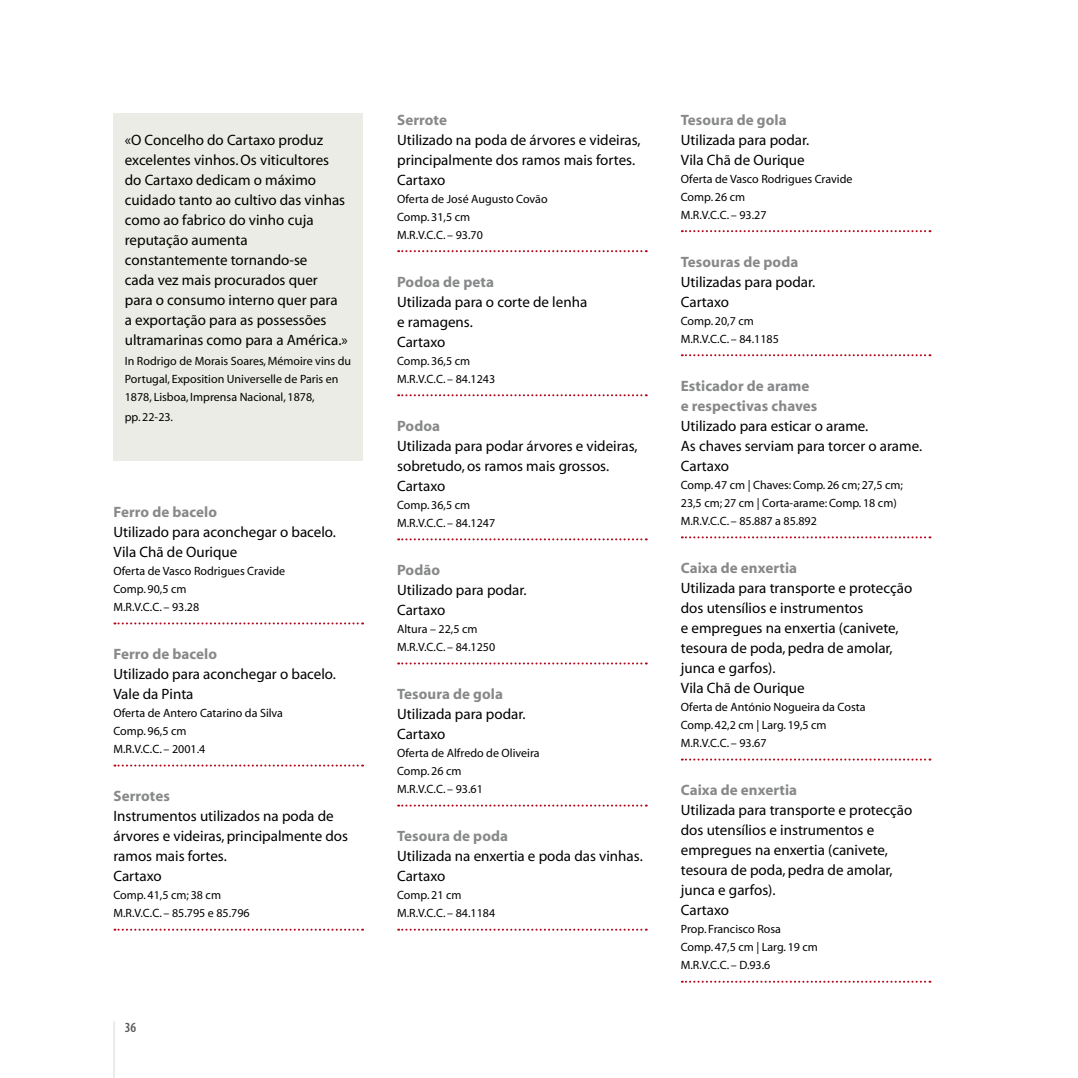
<style>
.page{position:relative;width:1078px;height:1078px;background:#fff}
.page>*{position:absolute;margin:0;border:0;box-sizing:border-box;transform-origin:0 0}
.t1{font:15px/20px "Myriad";color:#000}
.t2{font:700 15px/20px "Myriad";letter-spacing:.005em;color:#878889}
.t3{font:600 condensed 14px "Myriad Pro";color:#58585a}
.t4{font:12px/18px "Myriad";color:#000}
</style>
<div class="page">
<hr style="left:113px;top:1020px;width:1px;height:57px;background:#dad9ce">
<div style="left:113px;top:113px;width:250px;height:348px;background:#ecece6"></div>
<svg style="left:114px;top:622px;width:249px;height:2px"></svg>
<svg style="left:114px;top:764px;width:249px;height:2px"></svg>
<svg style="left:114px;top:928px;width:249px;height:2px"></svg>
<svg style="left:398px;top:250px;width:248px;height:2px"></svg>
<svg style="left:398px;top:394px;width:248px;height:2px"></svg>
<svg style="left:398px;top:538px;width:248px;height:2px"></svg>
<svg style="left:398px;top:662px;width:248px;height:2px"></svg>
<svg style="left:398px;top:804px;width:248px;height:2px"></svg>
<svg style="left:398px;top:928px;width:248px;height:2px"></svg>
<svg style="left:681px;top:230px;width:249px;height:2px"></svg>
<svg style="left:681px;top:354px;width:249px;height:2px"></svg>
<svg style="left:681px;top:536px;width:249px;height:2px"></svg>
<svg style="left:681px;top:758px;width:249px;height:2px"></svg>
<svg style="left:681px;top:980px;width:249px;height:2px"></svg>
<p class="t1" style="left:125px;top:130px;width:224px">«O Concelho do Cartaxo produz excelentes vinhos. Os viticultores do Cartaxo dedicam o máximo cuidado tanto ao cultivo das vinhas como ao fabrico do vinho cuja reputação aumenta constantemente tornando-se<br>cada vez mais procurados quer para o consumo interno quer para a exportação para as possessões ultramarinas como para a América.»</p>
<p class="t4" style="left:125px;top:352px;width:228px">In Rodrigo de Morais Soares, Mémoire vins du<br>Portugal, Exposition Universelle de Paris en<br>1878, Lisboa, Imprensa Nacional, 1878,</p>
<p class="t4" style="left:125px;top:408px;width:50px">pp. 22-23.</p>
<p class="t2" style="left:113px;top:502px;width:105px">Ferro de bacelo</p>
<p class="t1" style="left:113px;top:522px;width:224px">Utilizado para aconchegar o bacelo.<br>Vila Chã de Ourique</p>
<p class="t4" style="left:113px;top:562px;width:173px">Oferta de Vasco Rodrigues Cravide<br>Comp. 90,5 cm<br>M.R.V.C.C. – 93.28</p>
<p class="t2" style="left:113px;top:644px;width:105px">Ferro de bacelo</p>
<p class="t1" style="left:113px;top:664px;width:224px">Utilizado para aconchegar o bacelo.<br>Vale da Pinta</p>
<p class="t4" style="left:113px;top:704px;width:171px">Oferta de Antero Catarino da Silva<br>Comp. 96,5 cm<br>M.R.V.C.C. – 2001.4</p>
<p class="t2" style="left:113px;top:786px;width:58px">Serrotes</p>
<p class="t1" style="left:113px;top:806px;width:236px">Instrumentos utilizados na poda de árvores e videiras, principalmente dos ramos mais fortes.<br>Cartaxo</p>
<p class="t4" style="left:113px;top:886px;width:138px">Comp. 41,5 cm; 38 cm<br>M.R.V.C.C. – 85.795 e 85.796</p>
<p class="t3" style="left:125px;top:1018px;width:7px">36</p>
<p class="t2" style="left:397px;top:110px;width:51px">Serrote</p>
<p class="t1" style="left:397px;top:130px;width:245px">Utilizado na poda de árvores e videiras, principalmente dos ramos mais fortes.<br>Cartaxo</p>
<p class="t4" style="left:397px;top:190px;width:152px">Oferta de José Augusto Covão<br>Comp. 31,5 cm<br>M.R.V.C.C. – 93.70</p>
<p class="t2" style="left:397px;top:272px;width:98px">Podoa de peta</p>
<p class="t1" style="left:397px;top:292px;width:191px">Utilizada para o corte de lenha e ramagens.<br>Cartaxo</p>
<p class="t4" style="left:397px;top:352px;width:99px">Comp. 36,5 cm<br>M.R.V.C.C. – 84.1243</p>
<p class="t2" style="left:397px;top:416px;width:44px">Podoa</p>
<p class="t1" style="left:397px;top:436px;width:242px">Utilizada para podar árvores e videiras, sobretudo, os ramos mais grossos.<br>Cartaxo</p>
<p class="t4" style="left:397px;top:496px;width:99px">Comp. 36,5 cm<br>M.R.V.C.C. – 84.1247</p>
<p class="t2" style="left:397px;top:560px;width:44px">Podão</p>
<p class="t1" style="left:397px;top:580px;width:131px">Utilizado para podar.<br>Cartaxo</p>
<p class="t4" style="left:397px;top:620px;width:99px">Altura – 22,5 cm<br>M.R.V.C.C. – 84.1250</p>
<p class="t2" style="left:397px;top:684px;width:107px">Tesoura de gola</p>
<p class="t1" style="left:397px;top:704px;width:130px">Utilizada para podar.<br>Cartaxo</p>
<p class="t4" style="left:397px;top:744px;width:144px">Oferta de Alfredo de Oliveira<br>Comp. 26 cm<br>M.R.V.C.C. – 93.61</p>
<p class="t2" style="left:397px;top:826px;width:112px">Tesoura de poda</p>
<p class="t1" style="left:397px;top:846px;width:247px">Utilizada na enxertia e poda das vinhas.<br>Cartaxo</p>
<p class="t4" style="left:397px;top:886px;width:99px">Comp. 21 cm<br>M.R.V.C.C. – 84.1184</p>
<p class="t2" style="left:680px;top:110px;width:107px">Tesoura de gola</p>
<p class="t1" style="left:680px;top:130px;width:130px">Utilizada para podar.<br>Vila Chã de Ourique</p>
<p class="t4" style="left:680px;top:170px;width:173px">Oferta de Vasco Rodrigues Cravide<br>Comp. 26 cm<br>M.R.V.C.C. – 93.27</p>
<p class="t2" style="left:680px;top:252px;width:119px">Tesouras de poda</p>
<p class="t1" style="left:680px;top:272px;width:136px">Utilizadas para podar.<br>Cartaxo</p>
<p class="t4" style="left:680px;top:312px;width:99px">Comp. 20,7 cm<br>M.R.V.C.C. – 84.1185</p>
<p class="t2" style="left:680px;top:376px;width:138px">Esticador de arame e respectivas chaves</p>
<p class="t1" style="left:680px;top:416px;width:243px">Utilizado para esticar o arame.<br>As chaves serviam para torcer o arame.<br>Cartaxo</p>
<p class="t4" style="left:680px;top:476px;width:224px">Comp. 47 cm | Chaves: Comp. 26 cm; 27,5 cm;<br>23,5 cm; 27 cm | Corta-arame: Comp. 18 cm)<br>M.R.V.C.C. – 85.887 a 85.892</p>
<p class="t2" style="left:680px;top:558px;width:118px">Caixa de enxertia</p>
<p class="t1" style="left:680px;top:578px;width:233px">Utilizada para transporte e protecção dos utensílios e instrumentos<br>e empregues na enxertia (canivete, tesoura de poda, pedra de amolar, junca e garfos).<br>Vila Chã de Ourique</p>
<p class="t4" style="left:680px;top:698px;width:186px">Oferta de António Nogueira da Costa<br>Comp. 42,2 cm | Larg. 19,5 cm<br>M.R.V.C.C. – 93.67</p>
<p class="t2" style="left:680px;top:780px;width:118px">Caixa de enxertia</p>
<p class="t1" style="left:680px;top:800px;width:233px">Utilizada para transporte e protecção dos utensílios e instrumentos e empregues na enxertia (canivete, tesoura de poda, pedra de amolar, junca e garfos).<br>Cartaxo</p>
<p class="t4" style="left:680px;top:920px;width:139px">Prop. Francisco Rosa<br>Comp. 47,5 cm | Larg. 19 cm<br>M.R.V.C.C. – D.93.6</p>
</div>
